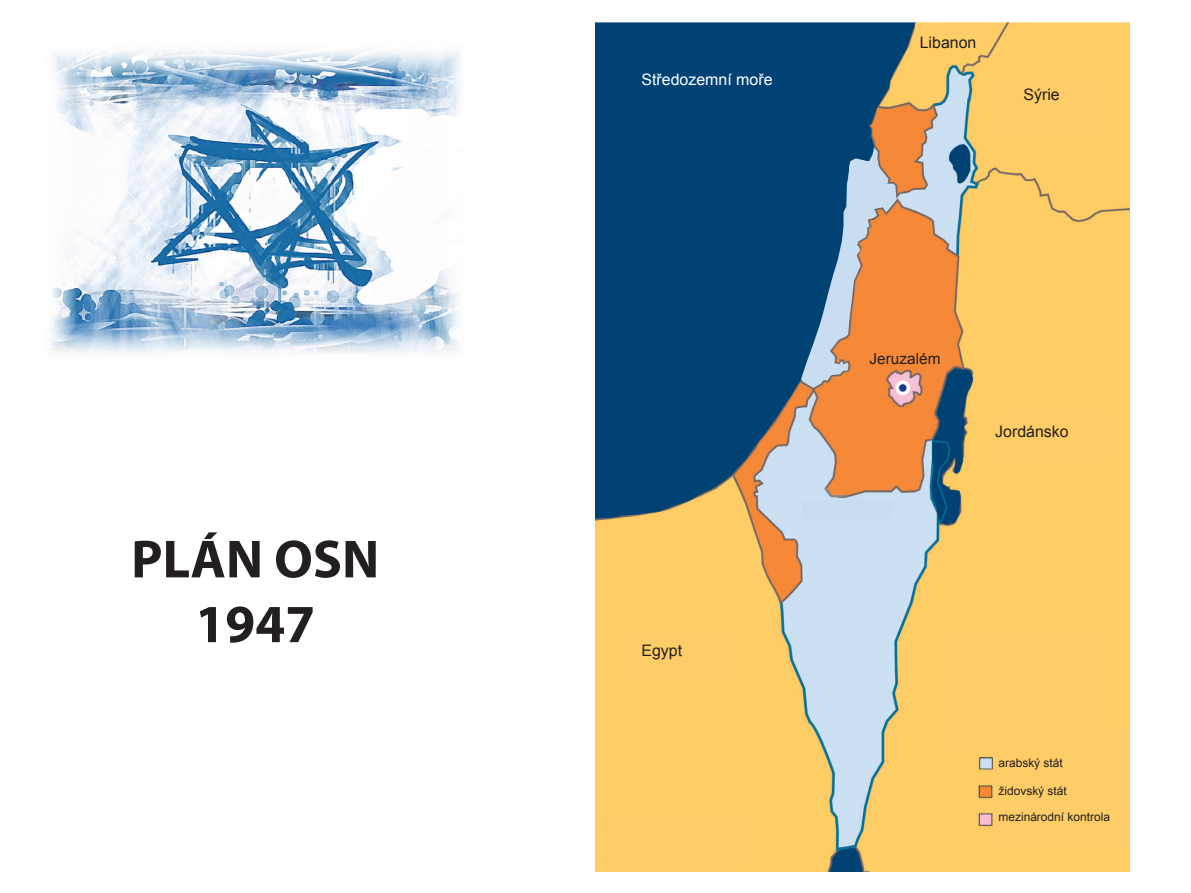
<style>
.page{position:relative;width:1191px;height:893px;background:#fff}
.page>*{position:absolute;margin:0;border:0;box-sizing:border-box;transform-origin:0 0}
.t1{font:700 54px "Myriad Pro";color:#231f20}
.t2{font:15.75px "Arial";color:#231f20}
.t3{font:15.75px "Arial";color:#fff}
.t4{font:15.3px "Arial";color:#231f20}
.t5{font:14.55px "Arial";color:#231f20}
.t6{font:11.85px/26px "Arial";color:#231f20}
</style>
<div class="page">
<img style="left:50px;top:50px;width:410px;height:304px">
<img style="left:595px;top:21px;width:534px;height:851px">
<div style="left:995px;top:412px;width:115px;height:49px;background:#fecd67"></div>
<div style="left:992px;top:83px;width:115px;height:49px;background:#fecd67"></div>
<div style="left:915px;top:23px;width:71px;height:25px;background:#fecd67"></div>
<div style="left:996px;top:727px;width:133px;height:123px;background:#fecd67"></div>
<div style="left:624px;top:629px;width:115px;height:49px;background:#fecd67"></div>
<div style="left:602px;top:818px;width:147px;height:49px;background:#fecd67"></div>
<svg style="left:595px;top:23px;width:320px;height:495px;background:#3c5d75"></svg>
<div style="left:802px;top:501px;width:91px;height:18px;background:#c9ddf1"></div>
<div style="left:856px;top:352px;width:76px;height:17px;background:#f58938"></div>
<svg style="left:822px;top:480px;width:26px;height:18px"></svg>
<div style="left:937px;top:629px;width:158px;height:122px;background:#fecd67"></div>
<div style="left:862px;top:337px;width:81px;height:30px;background:#f58938"></div>
<p class="t1" style="left:131px;top:524px;width:250px">PLÁN OSN</p>
<p class="t1" style="left:195px;top:589px;width:121px">1947</p>
<p class="t3" style="left:641px;top:70px;width:133px">Středozemní moře</p>
<p class="t2" style="left:919px;top:32px;width:58px">Libanon</p>
<p class="t2" style="left:1023px;top:84px;width:38px">Sýrie</p>
<p class="t2" style="left:641px;top:640px;width:42px">Egypt</p>
<p class="t4" style="left:869px;top:349px;width:72px">Jeruzalém</p>
<p class="t5" style="left:869px;top:349px;width:69px">Jerusalem</p>
<p class="t2" style="left:995px;top:421px;width:75px">Jordánsko</p>
<p class="t6" style="left:998px;top:750px;width:66px">arabský stát</p>
<p class="t6" style="left:998px;top:778px;width:113px">židovský stát mezinárodní kontrola</p>
</div>
